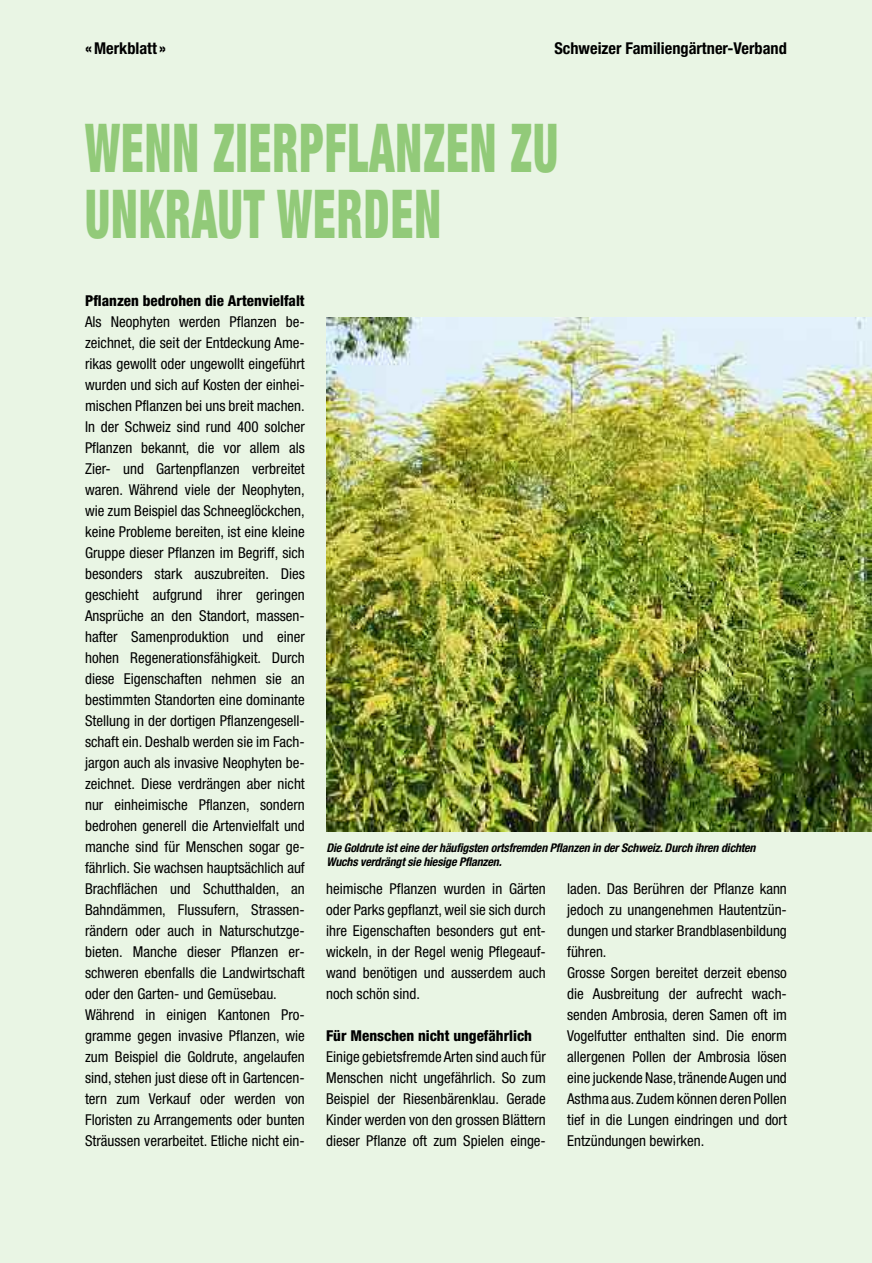
<style>
.page{position:relative;width:872px;height:1263px;background:#e9f5e4}
.page>*{position:absolute;margin:0;border:0;box-sizing:border-box;transform-origin:0 0}
.t1{font:900 condensed 67.5px/66px "Helvetica Neue";letter-spacing:.025em;color:#92ca79;scale:.67 1}
.t2{font:700 condensed 16.35px "Helvetica Neue";color:#000}
.t3{font:condensed 15px/21px "Helvetica Neue";color:#000}
.t4{font:800 condensed 15px "Helvetica Neue";color:#000}
.t5{font:italic 700 condensed 12px/14.2px "Helvetica Neue";letter-spacing:-.015em;color:#000}
</style>
<div class="page">
<img style="left:326px;top:317px;width:546px;height:514px">
<p class="t2" style="left:85px;top:43px;width:82px">«Merkblatt »</p>
<p class="t2" style="left:554px;top:43px;width:234px">Schweizer Familiengärtner-Verband</p>
<h1 class="t1" style="left:85px;top:120px;width:707px">WENN ZIERPFLANZEN ZU<br>UNKRAUT WERDEN</h1>
<p class="t4" style="left:85px;top:295px;width:221px">Pflanzen bedrohen die Artenvielfalt</p>
<p class="t3" style="left:85px;top:313px;width:221px">Als Neophyten werden Pflanzen be&shy;zeichnet, die seit der Entdeckung Ame&shy;rikas gewollt oder ungewollt eingeführt wurden und sich auf Kosten der einhei&shy;mischen Pflanzen bei uns breit machen.<br>In der Schweiz sind rund 400 solcher Pflanzen bekannt, die vor allem als Zier- und Gartenpflanzen verbreitet waren. Während viele der Neophyten, wie zum Beispiel das Schneeglöckchen, keine Probleme bereiten, ist eine kleine Gruppe dieser Pflanzen im Begriff, sich besonders stark auszubreiten. Dies geschieht aufgrund ihrer geringen Ansprüche an den Standort, massen&shy;hafter Samenproduktion und einer hohen Regenerationsfähigkeit. Durch diese Eigenschaften nehmen sie an bestimmten Standorten eine dominante Stellung in der dortigen Pflanzengesell&shy;schaft ein. Deshalb werden sie im Fach&shy;jargon auch als invasive Neophyten be&shy;zeichnet. Diese verdrängen aber nicht nur einheimische Pflanzen, sondern bedrohen generell die Artenvielfalt und manche sind für Menschen sogar ge&shy;fährlich. Sie wachsen hauptsächlich auf Brachflächen und Schutthalden, an Bahndämmen, Flussufern, Strassen&shy;rändern oder auch in Naturschutzge&shy;bieten. Manche dieser Pflanzen er&shy;schweren ebenfalls die Landwirtschaft oder den Garten- und Gemüsebau.<br>Während in einigen Kantonen Pro&shy;gramme gegen invasive Pflanzen, wie zum Beispiel die Goldrute, angelaufen sind, stehen just diese oft in Gartencen&shy;tern zum Verkauf oder werden von Floristen zu Arrangements oder bunten Sträussen verarbeitet. Etliche nicht ein-</p>
<p class="t5" style="left:326px;top:841px;width:431px">Die Goldrute ist eine der häufigsten ortsfremden Pflanzen in der Schweiz. Durch ihren dichten<br>Wuchs verdrängt sie hiesige Pflanzen.</p>
<p class="t3" style="left:326px;top:880px;width:221px;text-align:justify">heimische Pflanzen wurden in Gärten oder Parks gepflanzt, weil sie sich durch ihre Eigenschaften besonders gut ent&shy;wickeln, in der Regel wenig Pflegeauf&shy;wand benötigen und ausserdem auch noch schön sind.</p>
<p class="t4" style="left:326px;top:1030px;width:207px">Für Menschen nicht ungefährlich</p>
<p class="t3" style="left:326px;top:1048px;width:221px;text-align:justify">Einige gebietsfremde Arten sind auch für Menschen nicht ungefährlich. So zum Beispiel der Riesenbärenklau. Gerade Kinder werden von den grossen Blättern dieser Pflanze oft zum Spielen einge-</p>
<p class="t3" style="left:567px;top:880px;width:221px">laden. Das Berühren der Pflanze kann jedoch zu unangenehmen Hautentzün&shy;dungen und starker Brandblasenbildung führen.<br>Grosse Sorgen bereitet derzeit ebenso die Ausbreitung der aufrecht wach&shy;senden Ambrosia, deren Samen oft im Vogelfutter enthalten sind. Die enorm allergenen Pollen der Ambrosia lösen eine juckende Nase,tränendeAugen und Asthma aus.Zudem können deren Pollen tief in die Lungen eindringen und dort Entzündungen bewirken.</p>
</div>
